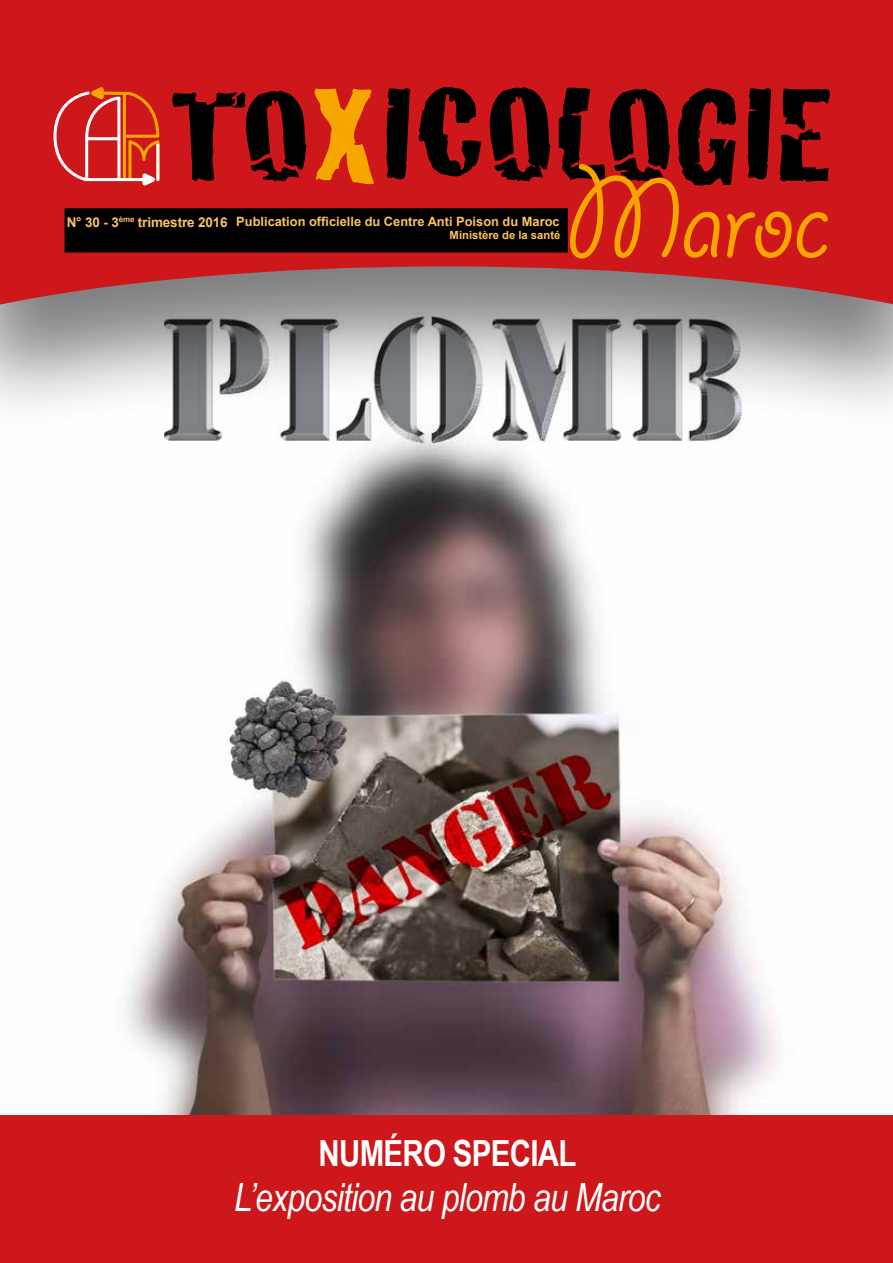
<style>
.page{position:relative;width:893px;height:1263px;background:#fff}
.page>*{position:absolute;margin:0;border:0;box-sizing:border-box;transform-origin:0 0}
.t1{font:129.75px "Giddyup Std";letter-spacing:-.02em;color:#f7a600}
.t2{font:italic 39px "Arial Narrow";letter-spacing:-.02em;color:#fff}
.t3{font:700 36px "Arial Narrow";letter-spacing:-.02em;color:#fff}
.t4{font:700 12.9px "Arial";color:#fbc25e}
.t5{font:700 11.25px "Arial";color:#fbc25e}
.s1{font-size:13.5px}
</style>
<div class="page">
<img style="left:125px;top:436px;width:652px;height:679px">
<div style="left:0;top:0;width:893px;height:436px;background:#000;opacity:.5"></div>
<svg style="left:0;top:0;width:893px;height:307px;background:#c3272a"></svg>
<svg style="left:386px;top:87px;width:444px;height:99px;background:#670b0d"></svg>
<svg style="left:315px;top:88px;width:59px;height:96px;background:#e4670b"></svg>
<svg style="left:172px;top:91px;width:135px;height:91px;background:#6d0c0d"></svg>
<svg style="left:54px;top:87px;width:105px;height:99px;background:#d74235"></svg>
<div style="left:65px;top:209px;width:502px;height:43px;background:#000"></div>
<div style="left:65px;top:208px;width:503px;height:44px;border:2px solid #000"></div>
<div style="left:0;top:1115px;width:893px;height:148px;background:#cd171a"></div>
<p class="t4" style="left:67px;top:213px;width:494px"><span class="s1">N° 30 - 3</span><sup>ème</sup> <span class="s1">trimestre 2016</span> Publication officielle du Centre Anti Poison du Maroc</p>
<p class="t5" style="left:450px;top:228px;width:112px">Ministère de la santé</p>
<h1 class="t1" style="left:567px;top:147px;width:265px">Maroc</h1>
<h3 class="t3" style="left:319px;top:1126px;width:259px">NUMÉRO SPECIAL</h3>
<h2 class="t2" style="left:234px;top:1170px;width:428px">L’exposition au plomb au Maroc</h2>
</div>
